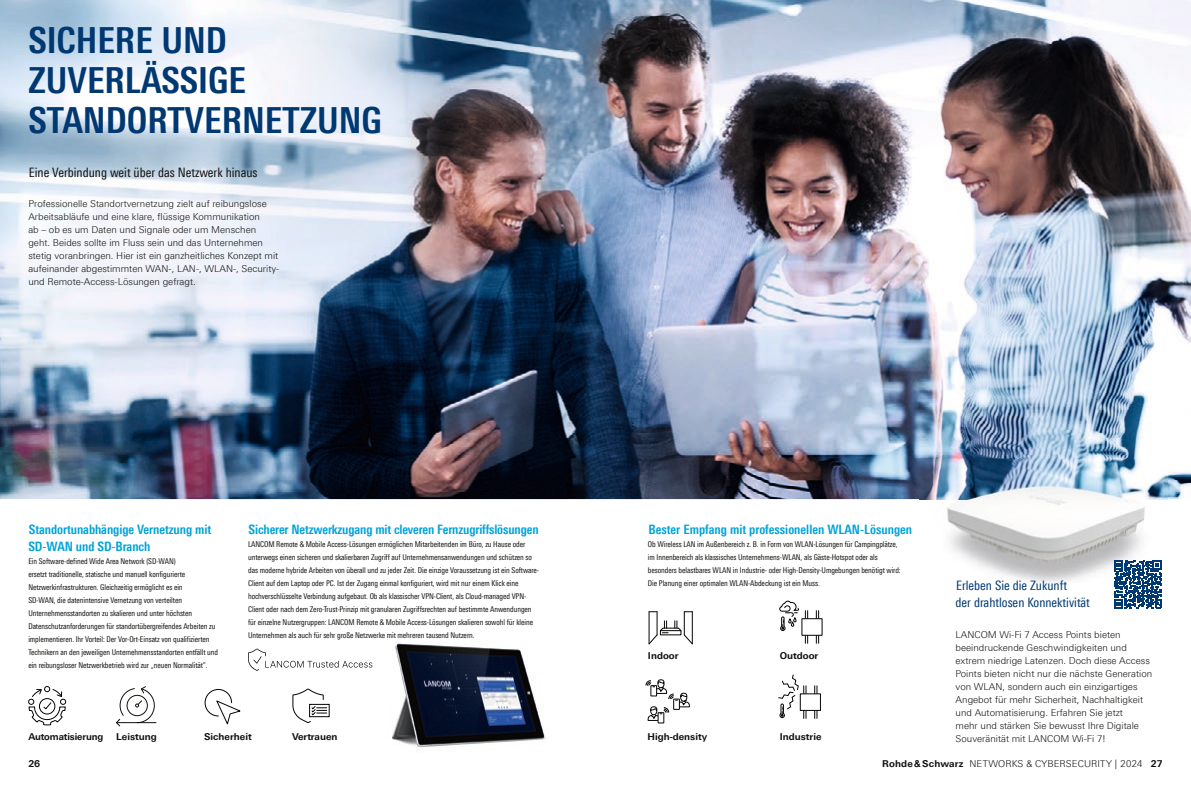
<style>
.page{position:relative;width:1191px;height:794px;background:#fff}
.page>*{position:absolute;margin:0;border:0;box-sizing:border-box;transform-origin:0 0}
.t1{font:700 condensed 36px/40px "Linotype Universfor RS";color:#003872}
.t2{font:700 condensed 13px/17px "Linotype Universfor RS";letter-spacing:-.005em;color:#00a3d9}
.t3{font:condensed 13px/17px "Linotype Universfor RS";color:#003872}
.t4{font:condensed 13px "Linotype Universfor RS";color:#11110f}
.t5{font:300 9.5px/13px "Linotype Universfor RS";color:#11110f}
.t6{font:700 9.5px "Linotype Universfor RS";color:#11110f}
.t7{font:condensed 8px/13px "Linotype Universfor RS";letter-spacing:-.01em;color:#11110f}
.s1{font-weight:700}
</style>
<div class="page">
<img style="left:0;top:0;width:1191px;height:499px">
<img style="left:372px;top:640px;width:174px;height:108px">
<svg style="left:248px;top:648px;width:124px;height:23px"></svg>
<img style="left:919px;top:459px;width:248px;height:123px">
<svg style="left:1114px;top:560px;width:47px;height:48px"></svg>
<hr style="left:116px;top:722px;width:40px;height:1px;background:#12110d">
<svg style="left:116px;top:686px;width:39px;height:41px"></svg>
<svg style="left:28px;top:686px;width:38px;height:39px"></svg>
<svg style="left:204px;top:689px;width:37px;height:36px"></svg>
<div style="left:309px;top:704px;width:20px;height:13px;border:1px solid #060504"></div>
<svg style="left:292px;top:688px;width:35px;height:36px"></svg>
<svg style="left:648px;top:611px;width:45px;height:34px"></svg>
<svg style="left:805px;top:610px;width:3px;height:8px"></svg>
<svg style="left:816px;top:610px;width:3px;height:8px"></svg>
<svg style="left:805px;top:635px;width:3px;height:8px"></svg>
<svg style="left:816px;top:635px;width:3px;height:8px"></svg>
<svg style="left:779px;top:600px;width:20px;height:31px"></svg>
<div style="left:657px;top:712px;width:7px;height:11px;border:1px solid #060504"></div>
<svg style="left:645px;top:679px;width:45px;height:42px"></svg>
<div style="left:800px;top:693px;width:21px;height:18px;border:1px solid #060504"></div>
<svg style="left:814px;top:686px;width:3px;height:7px"></svg>
<svg style="left:814px;top:710px;width:3px;height:8px"></svg>
<svg style="left:778px;top:674px;width:28px;height:44px"></svg>
<h1 class="t1" style="left:28px;top:20px;width:355px">SICHERE UND<br>ZUVERLÄSSIGE<br>STANDORTVERNETZUNG</h1>
<h2 class="t4" style="left:29px;top:164px;width:230px">Eine Verbindung weit über das Netzwerk hinaus</h2>
<p class="t5" style="left:28px;top:197px;width:252px">Professionelle Standortvernetzung zielt auf reibungslose Arbeitsabläufe und eine klare, flüssige Kommunikation<br>ab – ob es um Daten und Signale oder um Menschen geht. Beides sollte im Fluss sein und das Unternehmen stetig voranbringen. Hier ist ein ganzheitliches Konzept mit aufeinander abgestimmten WAN-, LAN-, WLAN-, Security&shy;und Remote-Access-Lösungen gefragt.</p>
<h2 class="t2" style="left:28px;top:521px;width:184px">Standortunabhängige Vernetzung mit<br>SD-WAN und SD-Branch</h2>
<p class="t7" style="left:28px;top:554px;width:191px">Ein Software-defined Wide Area Network (SD-WAN)<br>ersetzt traditionelle, statische und manuell konfigurierte Netzwerkinfrastrukturen. Gleichzeitig ermöglicht es ein<br>SD-WAN, die datenintensive Vernetzung von verteilten Unternehmensstandorten zu skalieren und unter höchsten Datenschutzanforderungen für standortübergreifendes Arbeiten zu implementieren. Ihr Vorteil: Der Vor-Ort-Einsatz von qualifizierten Technikern an den jeweiligen Unternehmensstandorten entfällt und ein reibungsloser Netzwerkbetrieb wird zur „neuen Normalität“.</p>
<h2 class="t2" style="left:249px;top:521px;width:291px">Sicherer Netzwerkzugang mit cleveren Fernzugriffslösungen</h2>
<p class="t7" style="left:248px;top:537px;width:292px">LANCOM Remote &amp; Mobile Access-Lösungen ermöglichen Mitarbeitenden im Büro, zu Hause oder unterwegs einen sicheren und skalierbaren Zugriff auf Unternehmensanwendungen und schützen so das moderne hybride Arbeiten von überall und zu jeder Zeit. Die einzige Voraussetzung ist ein Software-Client auf dem Laptop oder PC. Ist der Zugang einmal konfiguriert, wird mit nur einem Klick eine hochverschlüsselte Verbindung aufgebaut. Ob als klassischer VPN-Client, als Cloud-managed VPN-Client oder nach dem Zero-Trust-Prinzip mit granularen Zugriffsrechten auf bestimmte Anwendungen für einzelne Nutzergruppen: LANCOM Remote &amp; Mobile Access-Lösungen skalieren sowohl für kleine Unternehmen als auch für sehr große Netzwerke mit mehreren tausend Nutzern.</p>
<p class="t6" style="left:28px;top:731px;width:76px">Automatisierung</p>
<p class="t6" style="left:116px;top:731px;width:42px">Leistung</p>
<p class="t6" style="left:204px;top:731px;width:49px">Sicherheit</p>
<p class="t6" style="left:292px;top:731px;width:47px">Vertrauen</p>
<h2 class="t2" style="left:648px;top:521px;width:265px">Bester Empfang mit professionellen WLAN-Lösungen</h2>
<p class="t7" style="left:648px;top:537px;width:254px">Ob Wireless LAN im Außenbereich z. B. in Form von WLAN-Lösungen für Campingplätze, im Innenbereich als klassisches Unternehmens-WLAN, als Gäste-Hotspot oder als besonders belastbares WLAN in Industrie- oder High-Density-Umgebungen benötigt wird:<br>Die Planung einer optimalen WLAN-Abdeckung ist ein Muss.</p>
<p class="t6" style="left:648px;top:650px;width:32px">Indoor</p>
<p class="t6" style="left:780px;top:650px;width:40px">Outdoor</p>
<p class="t6" style="left:647px;top:731px;width:61px">High-density</p>
<p class="t6" style="left:780px;top:731px;width:43px">Industrie</p>
<h2 class="t3" style="left:955px;top:577px;width:136px">Erleben Sie die Zukunft<br>der drahtlosen Konnektivität</h2>
<p class="t5" style="left:955px;top:627px;width:198px">LANCOM Wi-Fi 7 Access Points bieten beeindruckende Geschwindigkeiten und extrem niedrige Latenzen. Doch diese Access Points bieten nicht nur die nächste Generation von WLAN, sondern auch ein einzigartiges Angebot für mehr Sicherheit, Nachhaltigkeit und Automatisierung. Erfahren Sie jetzt<br>mehr und stärken Sie bewusst Ihre Digitale Souveränität mit LANCOM Wi-Fi 7!</p>
<p class="t6" style="left:28px;top:758px;width:13px">26</p>
<p class="t5" style="left:882px;top:757px;width:282px"><span class="s1">Rohde &amp; Schwarz</span> NETWORKS &amp; CYBERSECURITY | 2024 <span class="s1">27</span></p>
</div>
